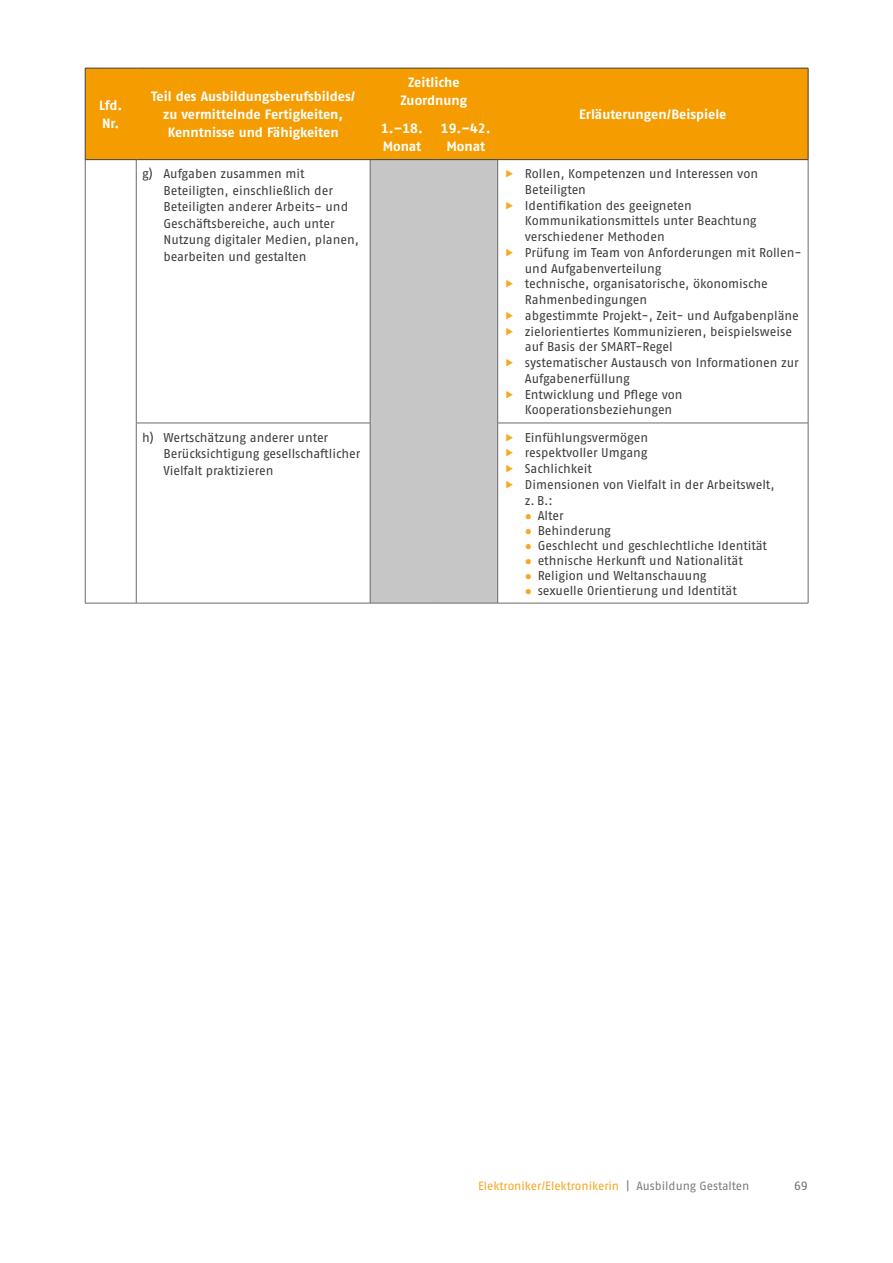
<style>
.page{position:relative;width:893px;height:1263px;background:#fff}
.page>*{position:absolute;margin:0;border:0;box-sizing:border-box;transform-origin:0 0}
.t1{font:700 13.5px/18px "Fago Pro";color:#fff;text-align:center}
.t2{font:12.75px/15.8px "Fago Pro";letter-spacing:-.005em;color:#3c3c3b}
.t3{font:12px "Fago Pro";letter-spacing:-.005em;color:#f7a723}
.t4{font:12px "Fago Pro";color:#6b6b6a}
.s1{font-family:"Segoe UI";font-size:12px;color:#f7a723}
.s2{color:#7c7c7b}
</style>
<div class="page">
<div style="left:86px;top:69px;width:722px;height:90px;background:#f59c00"></div>
<svg style="left:86px;top:160px;width:722px;height:443px"></svg>
<div style="left:370px;top:160px;width:128px;height:443px;background:#c6c6c6"></div>
<hr style="left:370px;top:160px;width:1px;height:263px;background:#6b6b6a">
<hr style="left:497px;top:160px;width:1px;height:263px;background:#6b6b6a">
<hr style="left:370px;top:423px;width:1px;height:180px;background:#6b6b6a">
<hr style="left:497px;top:423px;width:1px;height:180px;background:#6b6b6a">
<hr style="left:370px;top:603px;width:64px;height:1px;background:#6b6b6a">
<hr style="left:434px;top:603px;width:64px;height:1px;background:#6b6b6a">
<hr style="left:85px;top:160px;width:1px;height:263px;background:#6b6b6a">
<hr style="left:136px;top:160px;width:1px;height:263px;background:#6b6b6a">
<hr style="left:85px;top:423px;width:1px;height:180px;background:#6b6b6a">
<hr style="left:136px;top:423px;width:1px;height:180px;background:#6b6b6a">
<hr style="left:85px;top:603px;width:51px;height:1px;background:#6b6b6a">
<hr style="left:85px;top:68px;width:51px;height:1px;background:#3c3c3b">
<hr style="left:85px;top:68px;width:1px;height:46px;background:#3c3c3b">
<hr style="left:136px;top:68px;width:234px;height:1px;background:#3c3c3b">
<hr style="left:370px;top:68px;width:64px;height:1px;background:#3c3c3b">
<hr style="left:434px;top:68px;width:64px;height:1px;background:#3c3c3b">
<hr style="left:498px;top:68px;width:310px;height:1px;background:#3c3c3b">
<hr style="left:808px;top:68px;width:1px;height:46px;background:#3c3c3b">
<hr style="left:85px;top:114px;width:1px;height:46px;background:#3c3c3b">
<hr style="left:808px;top:114px;width:1px;height:46px;background:#3c3c3b">
<hr style="left:85px;top:159px;width:51px;height:1px;background:#3c3c3b">
<hr style="left:136px;top:159px;width:234px;height:1px;background:#3c3c3b">
<hr style="left:370px;top:159px;width:64px;height:1px;background:#3c3c3b">
<hr style="left:434px;top:159px;width:64px;height:1px;background:#3c3c3b">
<hr style="left:498px;top:159px;width:310px;height:1px;background:#3c3c3b">
<hr style="left:808px;top:160px;width:1px;height:263px;background:#6b6b6a">
<hr style="left:136px;top:423px;width:234px;height:1px;background:#6b6b6a">
<hr style="left:497px;top:423px;width:311px;height:1px;background:#6b6b6a">
<hr style="left:808px;top:423px;width:1px;height:180px;background:#6b6b6a">
<hr style="left:136px;top:603px;width:234px;height:1px;background:#6b6b6a">
<hr style="left:498px;top:603px;width:310px;height:1px;background:#6b6b6a">
<svg style="left:506px;top:170px;width:7px;height:8px"></svg>
<svg style="left:506px;top:201px;width:7px;height:8px"></svg>
<svg style="left:506px;top:249px;width:7px;height:7px"></svg>
<svg style="left:506px;top:280px;width:7px;height:8px"></svg>
<svg style="left:506px;top:312px;width:7px;height:7px"></svg>
<svg style="left:506px;top:327px;width:7px;height:8px"></svg>
<svg style="left:506px;top:359px;width:7px;height:8px"></svg>
<svg style="left:506px;top:390px;width:7px;height:8px"></svg>
<svg style="left:506px;top:433px;width:7px;height:8px"></svg>
<svg style="left:506px;top:449px;width:7px;height:8px"></svg>
<svg style="left:506px;top:465px;width:7px;height:7px"></svg>
<svg style="left:506px;top:481px;width:7px;height:7px"></svg>
<p class="t1" style="left:99px;top:97px;width:25px;text-align:left">Lfd.<br>Nr.</p>
<p class="t1" style="left:151px;top:88px;width:206px">Teil des Ausbildungsberufsbildes/ zu vermittelnde Fertigkeiten,<br>Kenntnisse und Fähigkeiten</p>
<p class="t1" style="left:400px;top:74px;width:68px">Zeitliche<br>Zuordnung</p>
<p class="t1" style="left:381px;top:119px;width:43px;text-align:left">1.–18.<br>Monat</p>
<p class="t1" style="left:441px;top:119px;width:51px">19.–42.<br>Monat</p>
<p class="t1" style="left:579px;top:106px;width:149px">Erläuterungen/Beispiele</p>
<p class="t2" style="left:163px;top:165px;width:197px;line-height:16.5px;text-indent:-21px">g) Aufgaben zusammen mit<br>Beteiligten, einschließlich der<br>Beteiligten anderer Arbeits- und<br>Geschäftsbereiche, auch unter<br>Nutzung digitaler Medien, planen, bearbeiten und gestalten</p>
<p class="t2" style="left:525px;top:166px;width:278px">Rollen, Kompetenzen und Interessen von Beteiligten<br>Identifikation des geeigneten Kommunikationsmittels unter Beachtung verschiedener Methoden<br>Prüfung im Team von Anforderungen mit Rollen&shy;und Aufgabenverteilung<br>technische, organisatorische, ökonomische Rahmenbedingungen<br>abgestimmte Projekt-, Zeit- und Aufgabenpläne zielorientiertes Kommunizieren, beispielsweise auf Basis der SMART-Regel<br>systematischer Austausch von Informationen zur Aufgabenerfüllung<br>Entwicklung und Pflege von Kooperationsbeziehungen</p>
<p class="t2" style="left:163px;top:429px;width:198px;line-height:16.5px;text-indent:-21px">h) Wertschätzung anderer unter<br>Berücksichtigung gesellschaftlicher<br>Vielfalt praktizieren</p>
<p class="t2" style="left:525px;top:429px;width:251px">Einfühlungsvermögen<br>respektvoller Umgang<br>Sachlichkeit<br>Dimensionen von Vielfalt in der Arbeitswelt, z. B.:</p>
<p class="t2" style="left:525px;top:507px;width:40px"><span class="s1">●</span> Alter</p>
<p class="t2" style="left:525px;top:522px;width:88px"><span class="s1">●</span> Behinderung</p>
<p class="t2" style="left:525px;top:537px;width:244px"><span class="s1">●</span> Geschlecht und geschlechtliche Identität</p>
<p class="t2" style="left:525px;top:552px;width:219px"><span class="s1">●</span> ethnische Herkunft und Nationalität</p>
<p class="t2" style="left:525px;top:567px;width:183px"><span class="s1">●</span> Religion und Weltanschauung</p>
<p class="t2" style="left:525px;top:582px;width:213px"><span class="s1">●</span> sexuelle Orientierung und Identität</p>
<p class="t3" style="left:478px;top:1178px;width:273px">Elektroniker/Elektronikerin <span class="s2">| Ausbildung Gestalten</span></p>
<p class="t4" style="left:794px;top:1178px;width:15px">69</p>
</div>
